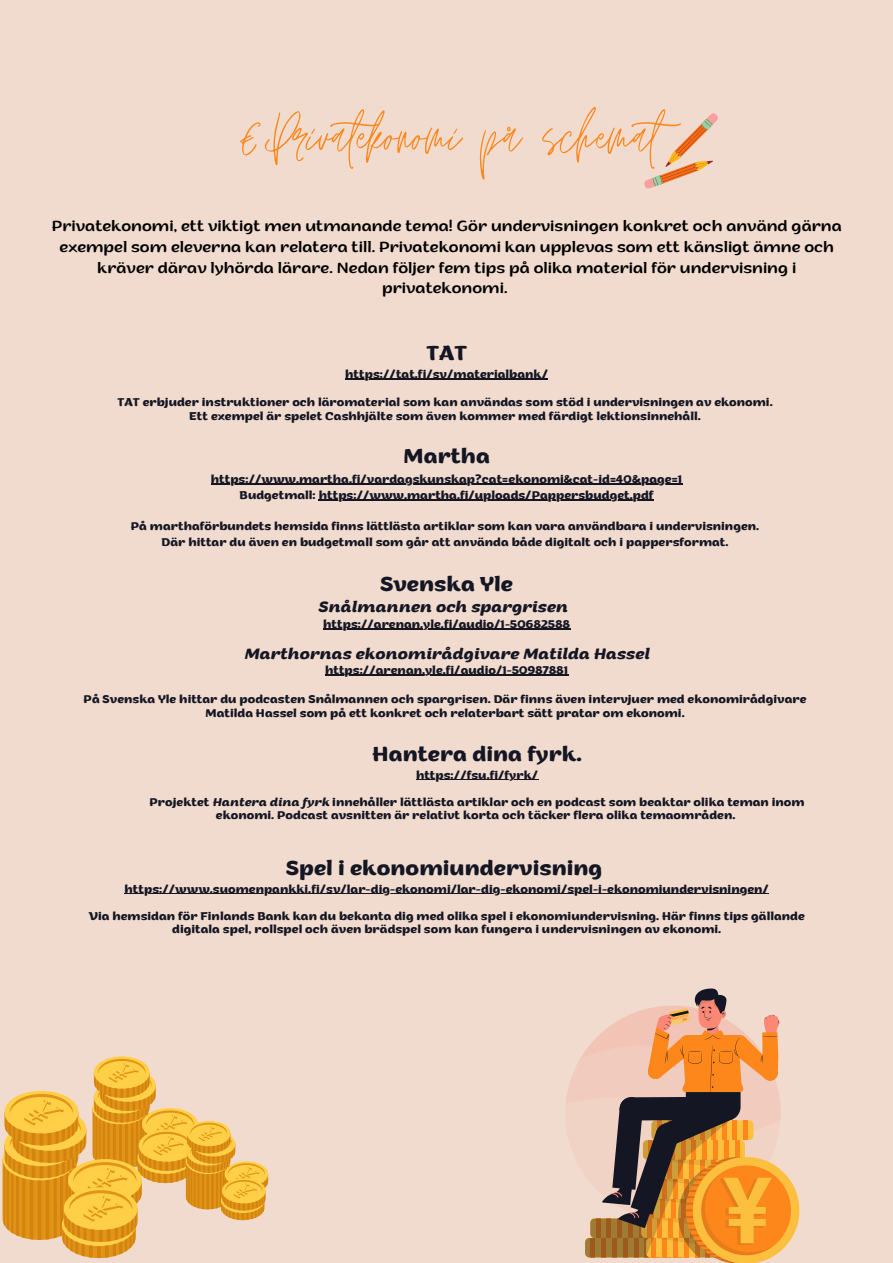
<style>
.page{position:relative;width:893px;height:1263px;background:#f1dbce}
.page>*{position:absolute;margin:0;border:0;box-sizing:border-box;transform-origin:0 0}
.t1{font:80.85px "Jonathan";color:#fd871b}
.t2{font:700 20.25px "ZT Arturo";color:#141623}
.t3{font:15px/20.9px "ZT Arturo";color:#000;text-align:center}
.t4{font:italic 700 15px "ZT Arturo";color:#141623}
.t5{font:700 11.25px/13.5px "ZT Arturo";color:#141623;text-align:center}
.s1{font-style:italic}
</style>
<div class="page">
<svg style="left:566px;top:988px;width:233px;height:275px"></svg>
<svg style="left:2px;top:1056px;width:267px;height:203px"></svg>
<svg style="left:644px;top:113px;width:74px;height:76px"></svg>
<hr style="left:125px;top:893px;width:644px;height:1px;background:#141623">
<hr style="left:345px;top:378px;width:203px;height:1px;background:#141623">
<hr style="left:323px;top:628px;width:247px;height:1px;background:#141623">
<hr style="left:325px;top:675px;width:243px;height:1px;background:#141623">
<hr style="left:211px;top:483px;width:472px;height:2px;background:#141623">
<hr style="left:319px;top:499px;width:335px;height:1px;background:#141623">
<hr style="left:416px;top:779px;width:122px;height:1px;background:#141623">
<p class="t1" style="left:236px;top:91px;width:466px">€Privatekonomi på schemat</p>
<p class="t3" style="left:52px;top:217px;width:791px">Privatekonomi, ett viktigt men utmanande tema! Gör undervisningen konkret och använd gärna exempel som eleverna kan relatera till. Privatekonomi kan upplevas som ett känsligt ämne och kräver därav lyhörda lärare. Nedan följer fem tips på olika material för undervisning i privatekonomi.</p>
<p class="t2" style="left:426px;top:345px;width:42px">TAT</p>
<p class="t5" style="left:345px;top:368px;width:204px">https://tat.fi/sv/materialbank/</p>
<p class="t5" style="left:117px;top:396px;width:657px">TAT erbjuder instruktioner och läromaterial som kan användas som stöd i undervisningen av ekonomi.</p>
<p class="t5" style="left:189px;top:410px;width:513px">Ett exempel är spelet Cashhjälte som även kommer med färdigt lektionsinnehåll.</p>
<p class="t2" style="left:403px;top:448px;width:88px">Martha</p>
<p class="t5" style="left:211px;top:474px;width:473px">https://www.martha.fi/vardagskunskap?cat=ekonomi&amp;cat-id=40&amp;page=1</p>
<p class="t5" style="left:240px;top:489px;width:415px">Budgetmall: https://www.martha.fi/uploads/Pappersbudget.pdf</p>
<p class="t5" style="left:131px;top:521px;width:630px">På marthaförbundets hemsida finns lättlästa artiklar som kan vara användbara i undervisningen.</p>
<p class="t5" style="left:162px;top:537px;width:568px">Där hittar du även en budgetmall som går att använda både digitalt och i pappersformat.</p>
<p class="t2" style="left:380px;top:576px;width:134px">Svenska Yle</p>
<p class="t4" style="left:318px;top:601px;width:251px">Snålmannen och spargrisen</p>
<p class="t5" style="left:323px;top:618px;width:248px">https://arenan.yle.fi/audio/1-50682588</p>
<p class="t4" style="left:244px;top:648px;width:407px">Marthornas ekonomirådgivare Matilda Hassel</p>
<p class="t5" style="left:325px;top:665px;width:245px">https://arenan.yle.fi/audio/1-50987881</p>
<p class="t5" style="left:84px;top:693px;width:724px">På Svenska Yle hittar du podcasten Snålmannen och spargrisen. Där finns även intervjuer med ekonomirådgivare</p>
<p class="t5" style="left:205px;top:707px;width:481px">Matilda Hassel som på ett konkret och relaterbart sätt pratar om ekonomi.</p>
<p class="t2" style="left:372px;top:747px;width:211px">Hantera dina fyrk.</p>
<p class="t5" style="left:416px;top:770px;width:124px">https://fsu.fi/fyrk/</p>
<p class="t5" style="left:149px;top:797px;width:656px">Projektet <span class="s1">Hantera dina fyrk</span> innehåller lättlästa artiklar och en podcast som beaktar olika teman inom ekonomi. Podcast avsnitten är relativt korta och täcker flera olika temaområden.</p>
<p class="t2" style="left:286px;top:860px;width:318px">Spel i ekonomiundervisning</p>
<p class="t5" style="left:125px;top:883px;width:646px">https://www.suomenpankki.fi/sv/lar-dig-ekonomi/lar-dig-ekonomi/spel-i-ekonomiundervisningen/</p>
<p class="t5" style="left:89px;top:910px;width:717px">Via hemsidan för Finlands Bank kan du bekanta dig med olika spel i ekonomiundervisning. Här finns tips gällande</p>
<p class="t5" style="left:172px;top:924px;width:550px">digitala spel, rollspel och även brädspel som kan fungera i undervisningen av ekonomi.</p>
</div>
